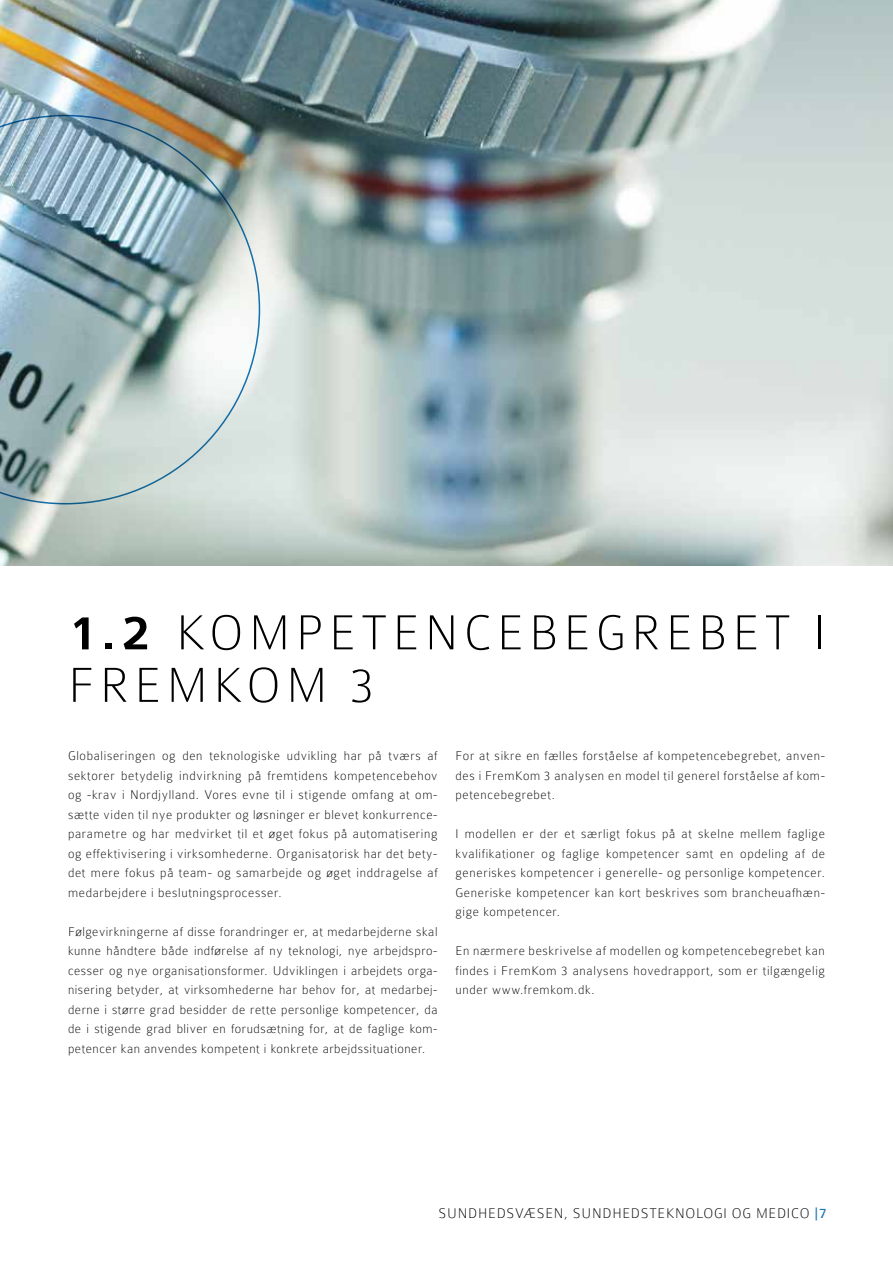
<style>
.page{position:relative;width:893px;height:1263px;background:#fff}
.page>*{position:absolute;margin:0;border:0;box-sizing:border-box;transform-origin:0 0}
.t1{font:100 52.5px/52.5px "Colaborate";letter-spacing:.1em;color:#000}
.t2{font:100 15px "Colaborate";letter-spacing:.05em;color:#000}
.t3{font:100 13.5px/19.5px "Colaborate";letter-spacing:.05em;color:#000;text-align:justify}
.s1{font-weight:500}
.s2{font-weight:400;color:#1776b5}
</style>
<div class="page">
<img style="left:0;top:0;width:893px;height:565px">
<img style="left:0;top:115px;width:260px;height:389px">
<h1 class="t1" style="left:68px;top:606px;width:758px"><span class="s1">1.2</span> KOMPETENCEBEGREBET I<br>FREMKOM 3</h1>
<p class="t3" style="left:68px;top:746px;width:371px">Globaliseringen og den teknologiske udvikling har på tværs af sektorer betydelig indvirkning på fremtidens kompetencebehov og -krav i Nordjylland. Vores evne til i stigende omfang at om&shy;sætte viden til nye produkter og løsninger er blevet konkurrence&shy;parametre og har medvirket til et øget fokus på automatisering og effektivisering i virksomhederne. Organisatorisk har det bety&shy;det mere fokus på team- og samarbejde og øget inddragelse af medarbejdere i beslutningsprocesser.</p>
<p class="t3" style="left:68px;top:922px;width:371px">Følgevirkningerne af disse forandringer er, at medarbejderne skal kunne håndtere både indførelse af ny teknologi, nye arbejdspro&shy;cesser og nye organisationsformer. Udviklingen i arbejdets orga&shy;nisering betyder, at virksomhederne har behov for, at medarbej&shy;derne i større grad besidder de rette personlige kompetencer, da de i stigende grad bliver en forudsætning for, at de faglige kom&shy;petencer kan anvendes kompetent i konkrete arbejdssituationer.</p>
<p class="t3" style="left:455px;top:746px;width:371px">For at sikre en fælles forståelse af kompetencebegrebet, anven&shy;des i FremKom 3 analysen en model til generel forståelse af kom&shy;petencebegrebet.</p>
<p class="t3" style="left:455px;top:824px;width:371px">I modellen er der et særligt fokus på at skelne mellem faglige kvalifikationer og faglige kompetencer samt en opdeling af de generiskes kompetencer i generelle- og personlige kompetencer.<br>Generiske kompetencer kan kort beskrives som brancheuafhæn&shy;gige kompetencer.</p>
<p class="t3" style="left:455px;top:941px;width:371px">En nærmere beskrivelse af modellen og kompetencebegrebet kan findes i FremKom 3 analysens hovedrapport, som er tilgængelig under www.fremkom.dk.</p>
<p class="t2" style="left:439px;top:1205px;width:390px">SUNDHEDSVÆSEN, SUNDHEDSTEKNOLOGI OG MEDICO <span class="s2">|7</span></p>
</div>
